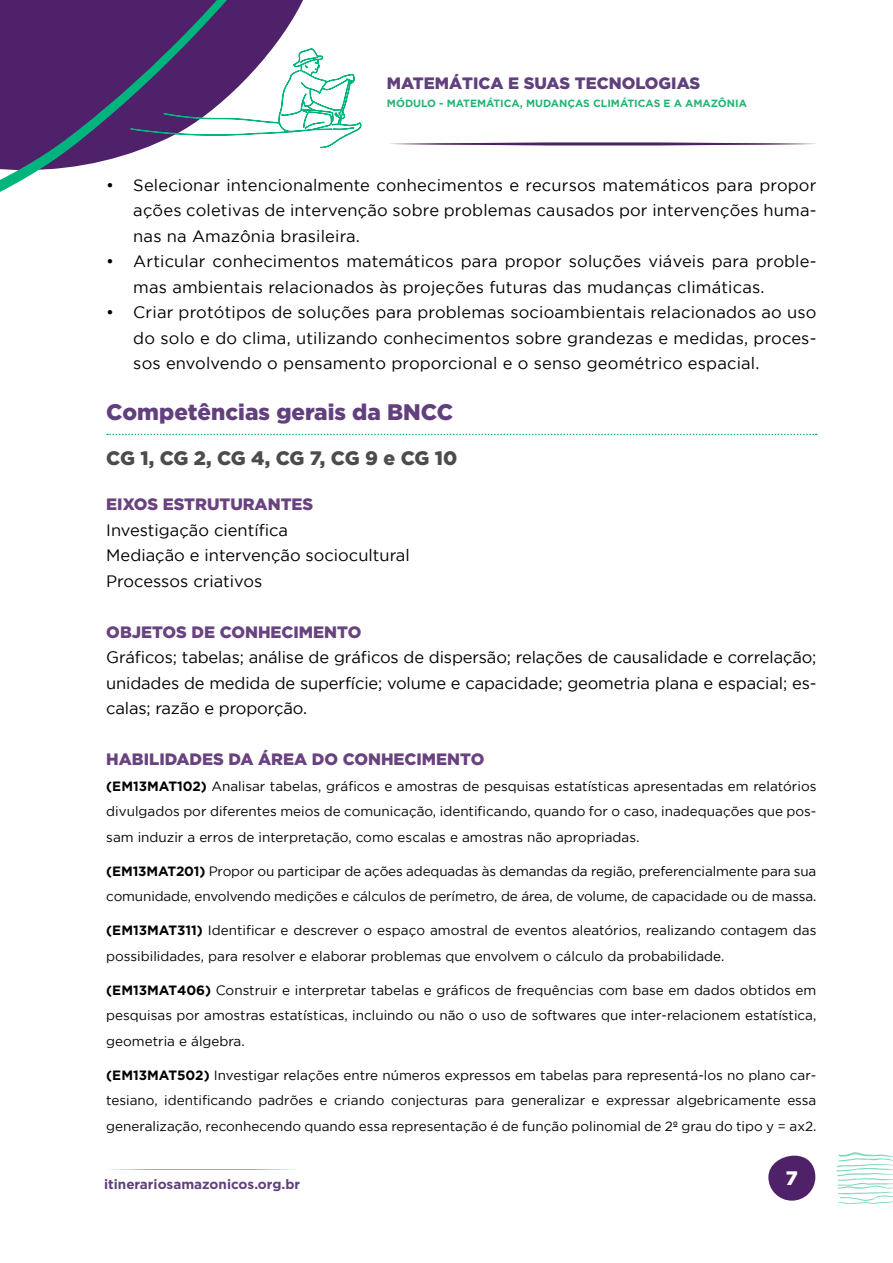
<style>
.page{position:relative;width:893px;height:1263px;background:#fff}
.page>*{position:absolute;margin:0;border:0;box-sizing:border-box;transform-origin:0 0}
.t1{font:900 22.5px "Gotham";color:#61407d}
.t2{font:900 19.5px "Gotham";letter-spacing:-.02em;color:#4b4c4d}
.t3{font:900 19.5px "Gotham";color:#fff}
.t4{font:16.5px/25.5px "Gotham";letter-spacing:.01em;color:#000;text-align:justify}
.t5{font:900 16.5px "Gotham";color:#69427f}
.t6{font:900 16.5px "Gotham";color:#61407d}
.t7{font:13.5px/25.5px "Gotham";color:#040101;text-align:justify}
.t8{font:700 13.5px "Gotham";color:#61407d}
.t9{font:700 10.5px "Gotham";color:#25b474}
.s1{font-weight:700}
</style>
<div class="page">
<svg style="left:108px;top:1169px;width:189px;height:1px"></svg>
<svg style="left:262px;top:0;width:61px;height:149px"></svg>
<svg style="left:262px;top:48px;width:100px;height:100px"></svg>
<svg style="left:0;top:0;width:262px;height:192px;fill:#4f216b"></svg>
<svg style="left:836px;top:1152px;width:57px;height:52px"></svg>
<svg style="left:768px;top:1156px;width:47px;height:44px"></svg>
<svg style="left:390px;top:142px;width:426px;height:4px"></svg>
<svg style="left:107px;top:434px;width:710px;height:1px"></svg>
<p class="t6" style="left:387px;top:73px;width:315px">MATEMÁTICA E SUAS TECNOLOGIAS</p>
<p class="t9" style="left:387px;top:96px;width:362px">MÓDULO - MATEMÁTICA, MUDANÇAS CLIMÁTICAS E A AMAZÔNIA</p>
<p class="t4" style="left:133px;top:172px;width:685px;text-indent:-27px">• Selecionar intencionalmente conhecimentos e recursos matemáticos para propor ações coletivas de intervenção sobre problemas causados por intervenções huma&shy;nas na Amazônia brasileira.</p>
<p class="t4" style="left:133px;top:248px;width:685px;text-indent:-27px">• Articular conhecimentos matemáticos para propor soluções viáveis para proble&shy;mas ambientais relacionados às projeções futuras das mudanças climáticas.</p>
<p class="t4" style="left:133px;top:299px;width:685px;text-indent:-27px">• Criar protótipos de soluções para problemas socioambientais relacionados ao uso do solo e do clima, utilizando conhecimentos sobre grandezas e medidas, proces&shy;sos envolvendo o pensamento proporcional e o senso geométrico espacial.</p>
<p class="t1" style="left:106px;top:399px;width:349px">Competências gerais da BNCC</p>
<p class="t2" style="left:106px;top:447px;width:353px">CG 1, CG 2, CG 4, CG 7, CG 9 e CG 10</p>
<p class="t5" style="left:106px;top:495px;width:209px">EIXOS ESTRUTURANTES</p>
<p class="t4" style="left:106px;top:517px;width:183px">Investigação científica</p>
<p class="t4" style="left:106px;top:542px;width:305px">Mediação e intervenção sociocultural</p>
<p class="t4" style="left:106px;top:568px;width:158px">Processos criativos</p>
<p class="t5" style="left:106px;top:622px;width:257px">OBJETOS DE CONHECIMENTO</p>
<p class="t4" style="left:106px;top:644px;width:712px">Gráficos; tabelas; análise de gráficos de dispersão; relações de causalidade e correlação; unidades de medida de superfície; volume e capacidade; geometria plana e espacial; es&shy;calas; razão e proporção.</p>
<p class="t5" style="left:106px;top:750px;width:380px">HABILIDADES DA ÁREA DO CONHECIMENTO</p>
<p class="t7" style="left:106px;top:773px;width:712px"><span class="s1">(EM13MAT102)</span> Analisar tabelas, gráficos e amostras de pesquisas estatísticas apresentadas em relatórios divulgados por diferentes meios de comunicação, identificando, quando for o caso, inadequações que pos&shy;sam induzir a erros de interpretação, como escalas e amostras não apropriadas.</p>
<p class="t7" style="left:106px;top:858px;width:712px"><span class="s1">(EM13MAT201)</span> Propor ou participar de ações adequadas às demandas da região, preferencialmente para sua comunidade, envolvendo medições e cálculos de perímetro, de área, de volume, de capacidade ou de massa.</p>
<p class="t7" style="left:106px;top:917px;width:712px"><span class="s1">(EM13MAT311)</span> Identificar e descrever o espaço amostral de eventos aleatórios, realizando contagem das possibilidades, para resolver e elaborar problemas que envolvem o cálculo da probabilidade.</p>
<p class="t7" style="left:106px;top:977px;width:712px"><span class="s1">(EM13MAT406)</span> Construir e interpretar tabelas e gráficos de frequências com base em dados obtidos em pesquisas por amostras estatísticas, incluindo ou não o uso de softwares que inter-relacionem estatística, geometria e álgebra.</p>
<p class="t7" style="left:106px;top:1062px;width:712px"><span class="s1">(EM13MAT502)</span> Investigar relações entre números expressos em tabelas para representá-los no plano car&shy;tesiano, identificando padrões e criando conjecturas para generalizar e expressar algebricamente essa generalização, reconhecendo quando essa representação é de função polinomial de 2º grau do tipo y = ax2.</p>
<p class="t8" style="left:104px;top:1175px;width:197px">itinerariosamazonicos.org.br</p>
<h2 class="t3" style="left:786px;top:1167px;width:13px">7</h2>
</div>
